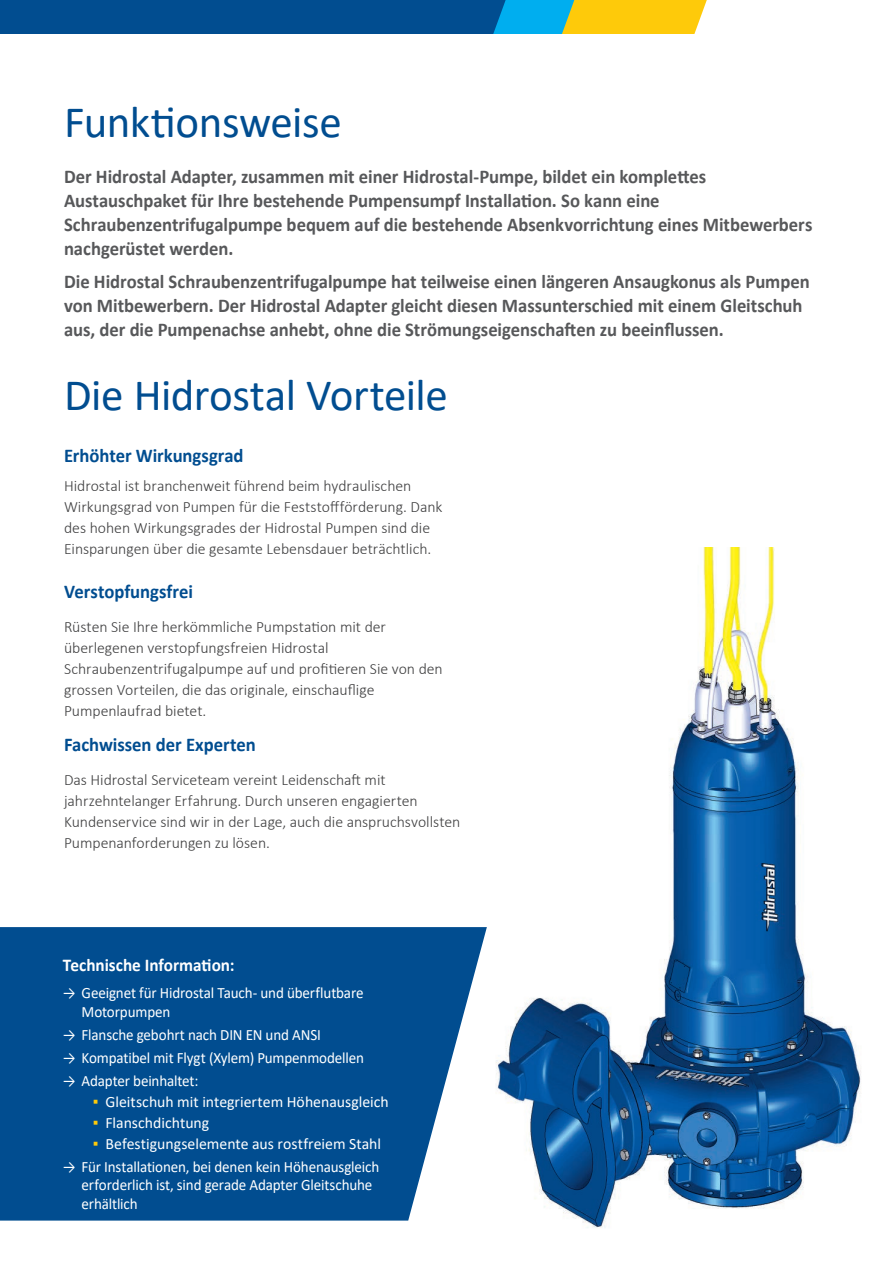
<style>
.page{position:relative;width:893px;height:1263px;background:#fff}
.page>*{position:absolute;margin:0;border:0;box-sizing:border-box;transform-origin:0 0}
.t1{font:45px "Calibri";letter-spacing:-.01em;color:#014d90}
.t2{font:700 19.5px/24px "Calibri";letter-spacing:-.005em;color:#57585a;scale:.96 1}
.t3{font:700 19.5px "Calibri";color:#014d90;scale:.96 1}
.t4{font:700 18px "Calibri";color:#fff;scale:.96 1}
.t5{font:300 15.75px/21px "Calibri";color:#3e3e3f}
.t6{font:15.75px/18.8px "Calibri";letter-spacing:-.005em;color:#fff;scale:.96 1}
.t7{font:15.75px "Calibri";letter-spacing:-.005em;color:#fff}
.s1{font-size:15px}
.s2{font-size:16.5px;color:#feca0a}
</style>
<div class="page">
<svg style="left:0;top:0;width:707px;height:34px;background:#326f81"></svg>
<img style="left:496px;top:548px;width:365px;height:680px">
<svg style="left:0;top:927px;width:487px;height:293px;background:#155b99"></svg>
<h1 class="t1" style="left:64px;top:91px;width:279px">Funktionsweise</h1>
<p class="t2" style="left:64px;top:165px;width:781px">Der Hidrostal Adapter, zusammen mit einer Hidrostal-Pumpe, bildet ein komplettes Austauschpaket für Ihre bestehende Pumpensumpf Installation. So kann eine Schraubenzentrifugalpumpe bequem auf die bestehende Absenkvorrichtung eines Mitbewerbers nachgerüstet werden.</p>
<p class="t2" style="left:64px;top:269px;width:778px">Die Hidrostal Schraubenzentrifugalpumpe hat teilweise einen längeren Ansaugkonus als Pumpen von Mitbewerbern. Der Hidrostal Adapter gleicht diesen Massunterschied mit einem Gleitschuh aus, der die Pumpenachse anhebt, ohne die Strömungseigenschaften zu beeinflussen.</p>
<h1 class="t1" style="left:64px;top:363px;width:385px">Die Hidrostal Vorteile</h1>
<p class="t3" style="left:64px;top:442px;width:188px">Erhöhter Wirkungsgrad</p>
<p class="t5" style="left:64px;top:476px;width:380px">Hidrostal ist branchenweit führend beim hydraulischen Wirkungsgrad von Pumpen für die Feststoffförderung. Dank des hohen Wirkungsgrades der Hidrostal Pumpen sind die Einsparungen über die gesamte Lebensdauer beträchtlich.</p>
<p class="t3" style="left:64px;top:578px;width:136px">Verstopfungsfrei</p>
<p class="t5" style="left:64px;top:616px;width:380px">Rüsten Sie Ihre herkömmliche Pumpstation mit der überlegenen verstopfungsfreien Hidrostal Schraubenzentrifugalpumpe auf und profitieren Sie von den grossen Vorteilen, die das originale, einschauflige Pumpenlaufrad bietet.</p>
<p class="t3" style="left:64px;top:731px;width:201px">Fachwissen der Experten</p>
<p class="t5" style="left:64px;top:769px;width:398px">Das Hidrostal Serviceteam vereint Leidenschaft mit jahrzehntelanger Erfahrung. Durch unseren engagierten Kundenservice sind wir in der Lage, auch die anspruchsvollsten Pumpenanforderungen zu lösen.</p>
<p class="t4" style="left:63px;top:952px;width:180px">Technische Information:</p>
<p class="t6" style="left:82px;top:983px;width:295px;text-indent:-19px"><span class="s1">→</span> Geeignet für Hidrostal Tauch- und überflutbare<br>Motorpumpen</p>
<p class="t6" style="left:63px;top:1025px;width:270px"><span class="s1">→</span> Flansche gebohrt nach DIN EN und ANSI</p>
<p class="t6" style="left:63px;top:1048px;width:315px"><span class="s1">→</span> Kompatibel mit Flygt (Xylem) Pumpenmodellen</p>
<p class="t6" style="left:63px;top:1071px;width:143px"><span class="s1">→</span> Adapter beinhaltet:</p>
<p class="t7" style="left:93px;top:1090px;width:298px"><span class="s2">▪</span> Gleitschuh mit integriertem Höhenausgleich</p>
<p class="t7" style="left:93px;top:1111px;width:118px"><span class="s2">▪</span> Flanschdichtung</p>
<p class="t7" style="left:93px;top:1132px;width:290px"><span class="s2">▪</span> Befestigungselemente aus rostfreiem Stahl</p>
<p class="t6" style="left:82px;top:1157px;width:312px;text-indent:-19px"><span class="s1">→</span> Für Installationen, bei denen kein Höhenausgleich erforderlich ist, sind gerade Adapter Gleitschuhe erhältlich</p>
</div>
